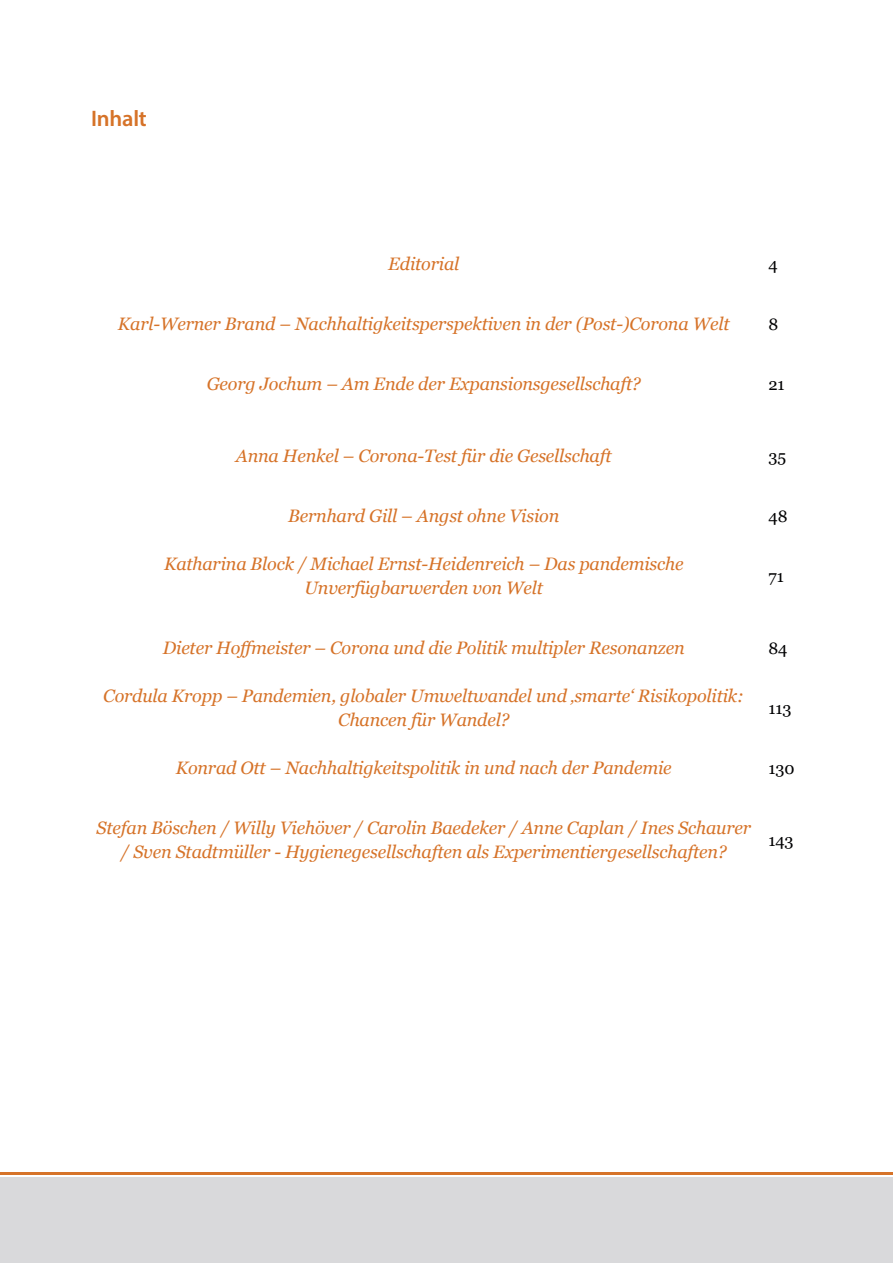
<style>
.page{position:relative;width:893px;height:1263px;background:#fff}
.page>*{position:absolute;margin:0;border:0;box-sizing:border-box;transform-origin:0 0}
.Überschrift_Ebene_oh{font:600 22.5px "Myriad Pro";letter-spacing:-.01em;color:#d67329}
.Überschrift_Ebene_2{font:italic 18px/24px "Georgia";letter-spacing:-.01em;color:#d67329;text-align:center}
.t1{font:16.5px "Georgia";letter-spacing:-.01em;color:#000002}
</style>
<div class="page">
<div style="left:0;top:1178px;width:893px;height:85px;background:#d9d9db"></div>
<hr style="left:0;top:1172px;width:893px;height:3px;background:#d67329">
<p class="Überschrift_Ebene_oh" style="left:91px;top:104px;width:57px">Inhalt</p>
<p class="Überschrift_Ebene_2" style="left:388px;top:252px;width:73px">Editorial</p>
<p class="t1" style="left:768px;top:254px;width:11px">4</p>
<p class="Überschrift_Ebene_2" style="left:118px;top:312px;width:613px">Karl-Werner Brand – Nachhaltigkeitsperspektiven in der (Post-)Corona Welt</p>
<p class="t1" style="left:768px;top:314px;width:11px">8</p>
<p class="Überschrift_Ebene_2" style="left:207px;top:372px;width:436px">Georg Jochum – Am Ende der Expansionsgesellschaft?</p>
<p class="t1" style="left:768px;top:374px;width:18px">21</p>
<p class="Überschrift_Ebene_2" style="left:236px;top:444px;width:377px">Anna Henkel – Corona-Test für die Gesellschaft</p>
<p class="t1" style="left:768px;top:446px;width:19px">35</p>
<p class="Überschrift_Ebene_2" style="left:288px;top:504px;width:273px">Bernhard Gill – Angst ohne Vision</p>
<p class="t1" style="left:768px;top:506px;width:20px">48</p>
<p class="Überschrift_Ebene_2" style="left:164px;top:552px;width:521px">Katharina Block / Michael Ernst-Heidenreich – Das pandemische<br>Unverfügbarwerden von Welt</p>
<p class="t1" style="left:768px;top:566px;width:17px">71</p>
<p class="Überschrift_Ebene_2" style="left:163px;top:636px;width:523px">Dieter Hoffmeister – Corona und die Politik multipler Resonanzen</p>
<p class="t1" style="left:768px;top:638px;width:20px">84</p>
<p class="Überschrift_Ebene_2" style="left:103px;top:684px;width:642px">Cordula Kropp – Pandemien, globaler Umweltwandel und ‚smarte‘ Risikopolitik:<br>Chancen für Wandel?</p>
<p class="t1" style="left:768px;top:698px;width:24px">113</p>
<p class="Überschrift_Ebene_2" style="left:176px;top:756px;width:497px">Konrad Ott – Nachhaltigkeitspolitik in und nach der Pandemie</p>
<p class="t1" style="left:768px;top:758px;width:28px">130</p>
<p class="Überschrift_Ebene_2" style="left:97px;top:816px;width:656px">Stefan Böschen / Willy Viehöver / Carolin Baedeker / Anne Caplan / Ines Schaurer / Sven Stadtmüller - Hygienegesellschaften als Experimentiergesellschaften?</p>
<p class="t1" style="left:768px;top:830px;width:27px">143</p>
</div>
